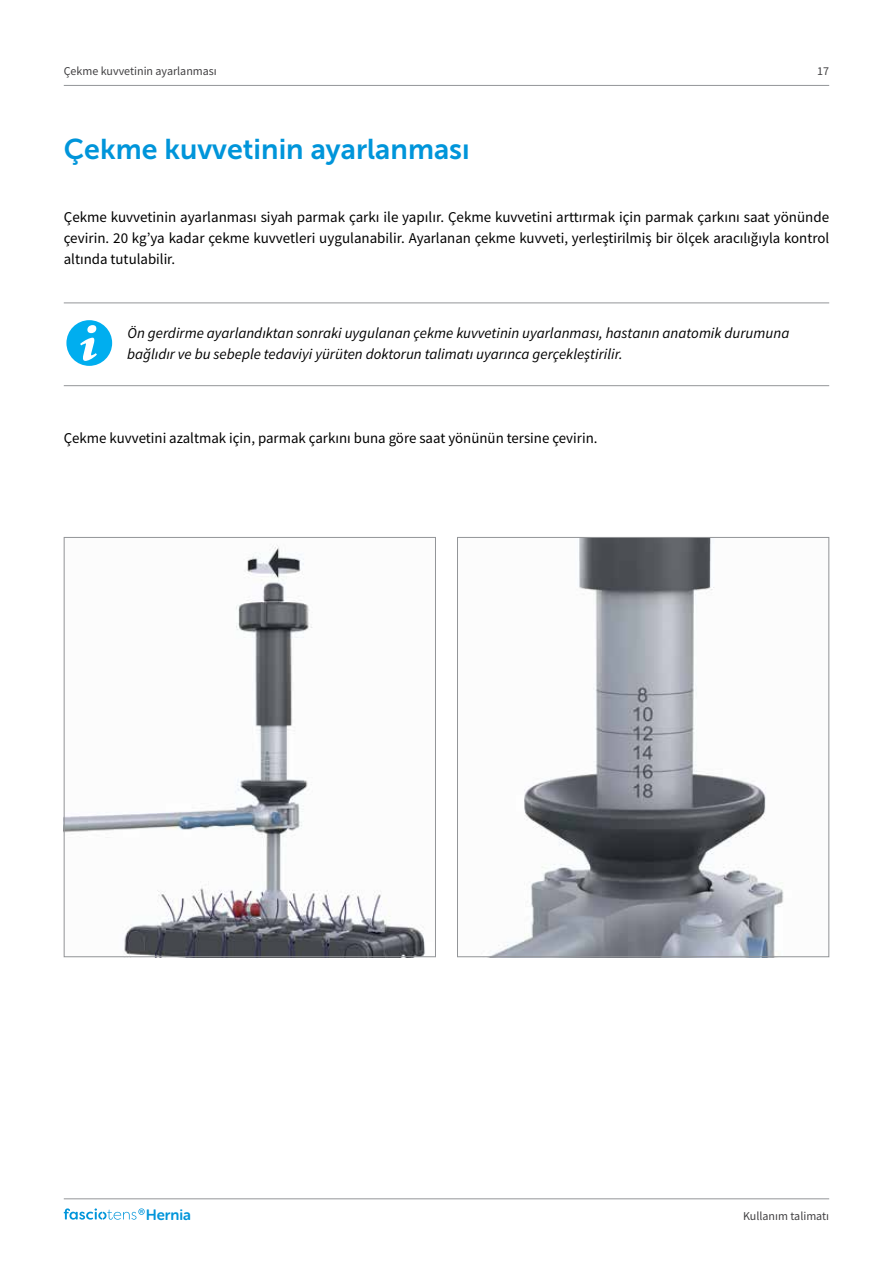
<style>
.page{position:relative;width:893px;height:1263px;background:#fff}
.page>*{position:absolute;margin:0;border:0;box-sizing:border-box;transform-origin:0 0}
.t1{font:28.5px "Museo Sans 700";color:#0095da}
.t2{font:15px/21px "Source Sans Pro";color:#000;text-align:justify}
.t3{font:italic 15px/21px "Source Sans Pro";color:#000}
.t4{font:15px "Museo Sans Rounded 700";color:#0095da}
.t5{font:12px "Source Sans Pro";color:#414042}
</style>
<div class="page">
<hr style="left:64px;top:85px;width:765px;height:1px;background:#939598">
<hr style="left:64px;top:1198px;width:765px;height:1px;background:#939598">
<svg style="left:64px;top:1208px;width:81px;height:12px"></svg>
<img style="left:66px;top:545px;width:359px;height:410px">
<div style="left:64px;top:537px;width:372px;height:420px;border:1px solid #939598"></div>
<img style="left:492px;top:539px;width:292px;height:416px">
<div style="left:457px;top:537px;width:372px;height:420px;border:1px solid #939598"></div>
<hr style="left:64px;top:385px;width:765px;height:1px;background:#939598">
<hr style="left:64px;top:303px;width:765px;height:1px;background:#939598">
<div style="left:66px;top:320px;width:46px;height:46px;background:#00aeef;border-radius:50%"></div>
<div style="left:87px;top:325px;width:9px;height:8px;background:#fff;border-radius:4px"></div>
<svg style="left:80px;top:338px;width:17px;height:23px"></svg>
<p class="t5" style="left:64px;top:63px;width:155px">Çekme kuvvetinin ayarlanması</p>
<h1 class="t1" style="left:64px;top:133px;width:407px">Çekme kuvvetinin ayarlanması</h1>
<p class="t5" style="left:817px;top:63px;width:13px">17</p>
<p class="t2" style="left:64px;top:206px;width:767px">Çekme kuvvetinin ayarlanması siyah parmak çarkı ile yapılır. Çekme kuvvetini arttırmak için parmak çarkını saat yönünde çevirin. 20 kg’ya kadar çekme kuvvetleri uygulanabilir. Ayarlanan çekme kuvveti, yerleştirilmiş bir ölçek aracılığıyla kontrol altında tutulabilir.</p>
<p class="t3" style="left:127px;top:322px;width:664px">Ön gerdirme ayarlandıktan sonraki uygulanan çekme kuvvetinin uyarlanması, hastanın anatomik durumuna bağlıdır ve bu sebeple tedaviyi yürüten doktorun talimatı uyarınca gerçekleştirilir.</p>
<p class="t2" style="left:64px;top:427px;width:535px">Çekme kuvvetini azaltmak için, parmak çarkını buna göre saat yönünün tersine çevirin.</p>
<p class="t4" style="left:146px;top:1206px;width:47px">Hernia</p>
<p class="t5" style="left:743px;top:1208px;width:88px">Kullanım talimatı</p>
</div>
